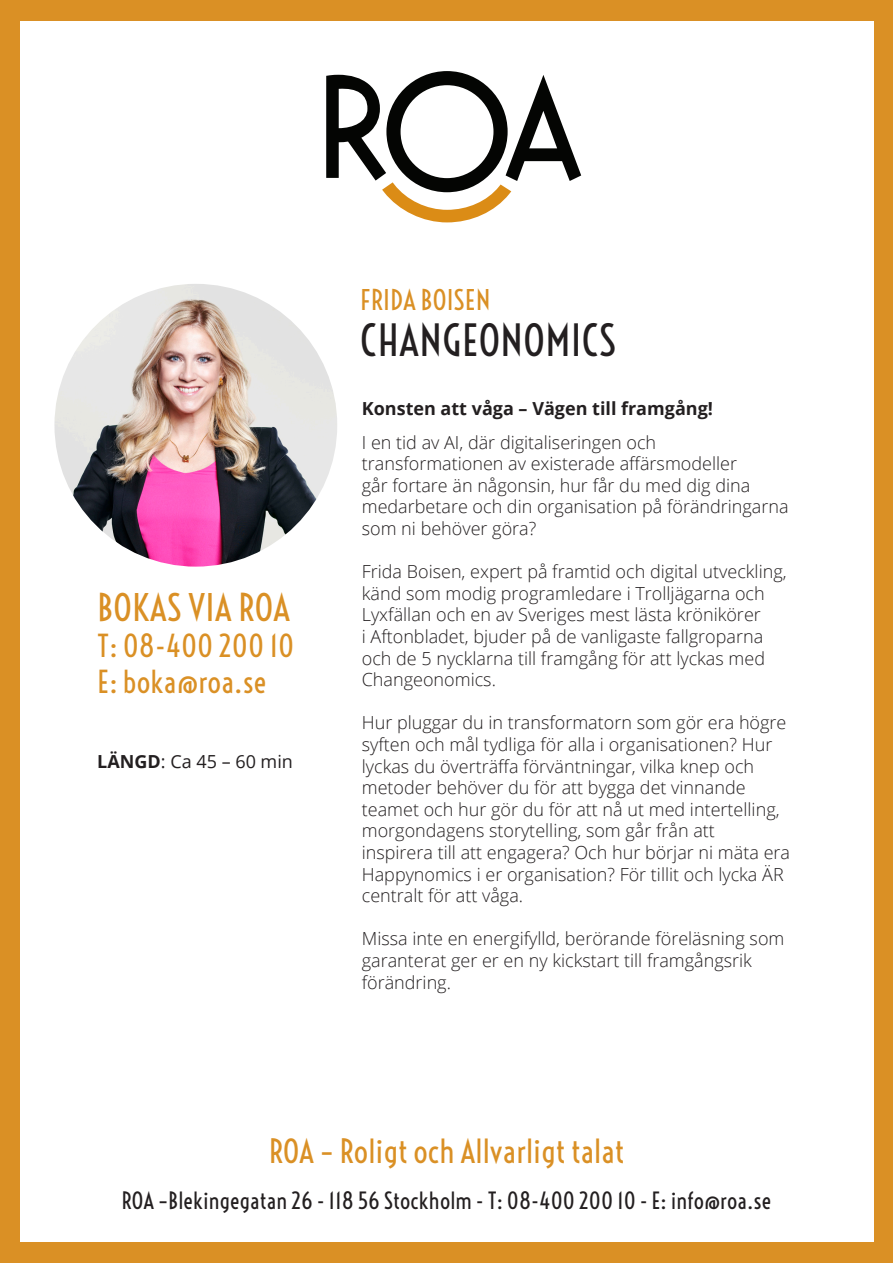
<style>
.page{position:relative;width:893px;height:1263px;background:#fff}
.page>*{position:absolute;margin:0;border:0;box-sizing:border-box;transform-origin:0 0}
.t1{font:42px "Voltaire";color:#231f20}
.t2{font:36px "Voltaire";color:#da9025}
.t3{font:31.5px "Voltaire";color:#da9025}
.t4{font:30px "Voltaire";color:#da9025}
.t5{font:27px "Voltaire";color:#da9025}
.t6{font:22.5px "Voltaire";color:#231f20}
.t7{font:300 18px/21.6px "Open Sans";color:#231f20}
.t8{font:700 18px "Open Sans";color:#231f20}
.t9{font:18px "Open Sans";color:#231f20}
.s1{font-weight:700}
</style>
<div class="page">
<img style="left:54px;top:284px;width:283px;height:283px;border-radius:141px">
<svg style="left:326px;top:71px;width:255px;height:151px"></svg>
<div style="left:0;top:0;width:893px;height:21px;background:#da9025"></div>
<div style="left:0;top:1242px;width:893px;height:21px;background:#da9025"></div>
<div style="left:0;top:17px;width:20px;height:1237px;background:#da9025"></div>
<div style="left:874px;top:17px;width:19px;height:1237px;background:#da9025"></div>
<p class="t5" style="left:360px;top:284px;width:132px">FRIDA BOISEN</p>
<p class="t1" style="left:360px;top:315px;width:258px">CHANGEONOMICS</p>
<p class="t2" style="left:97px;top:586px;width:195px">BOKAS VIA ROA</p>
<p class="t4" style="left:97px;top:628px;width:199px">T: 08-400 200 10</p>
<p class="t4" style="left:97px;top:664px;width:171px">E: boka@roa.se</p>
<p class="t9" style="left:97px;top:749px;width:197px"><span class="s1">LÄNGD</span>: Ca 45 – 60 min</p>
<p class="t8" style="left:362px;top:395px;width:353px">Konsten att våga – Vägen till framgång!</p>
<p class="t7" style="left:362px;top:431px;width:428px">I en tid av AI, där digitaliseringen och transformationen av existerade affärsmodeller<br>går fortare än någonsin, hur får du med dig dina medarbetare och din organisation på förändringarna som ni behöver göra?</p>
<p class="t7" style="left:362px;top:560px;width:426px">Frida Boisen, expert på framtid och digital utveckling, känd som modig programledare i Trolljägarna och Lyxfällan och en av Sveriges mest lästa krönikörer<br>i Aftonbladet, bjuder på de vanligaste fallgroparna och de 5 nycklarna till framgång för att lyckas med Changeonomics.</p>
<p class="t7" style="left:362px;top:712px;width:430px">Hur pluggar du in transformatorn som gör era högre syften och mål tydliga för alla i organisationen? Hur lyckas du överträffa förväntningar, vilka knep och metoder behöver du för att bygga det vinnande teamet och hur gör du för att nå ut med intertelling, morgondagens storytelling, som går från att inspirera till att engagera? Och hur börjar ni mäta era Happynomics i er organisation? För tillit och lycka ÄR centralt för att våga.</p>
<p class="t7" style="left:362px;top:928px;width:424px">Missa inte en energifylld, berörande föreläsning som garanterat ger er en ny kickstart till framgångsrik förändring.</p>
<p class="t3" style="left:269px;top:1132px;width:357px">ROA – Roligt och Allvarligt talat</p>
<p class="t6" style="left:122px;top:1187px;width:651px">ROA –Blekingegatan 26 - 118 56 Stockholm - T: 08-400 200 10 - E: info@roa.se</p>
</div>
